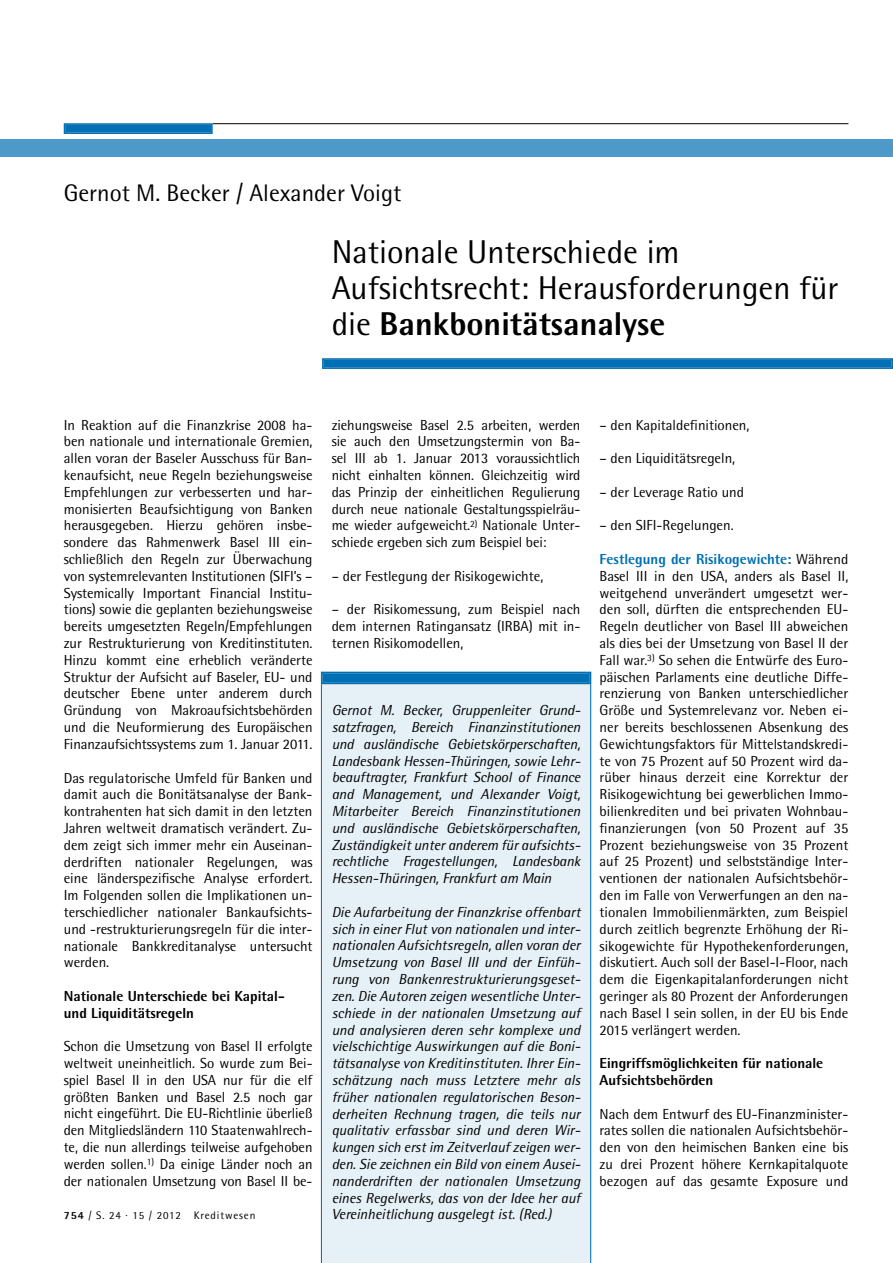
<style>
.page{position:relative;width:893px;height:1263px;background:#fff}
.page>*{position:absolute;margin:0;border:0;box-sizing:border-box;transform-origin:0 0}
.t1{font:33px/36px "Rotis Semi Sans";color:#000}
.t2{font:24px "Rotis Semi Sans";color:#000}
.t3{font:14.55px/16.8px "Rotis Semi Sans";color:#000;text-align:justify}
.t4{font:italic 14.55px/16.8px "Rotis Semi Sans";letter-spacing:-.005em;color:#000;text-align:justify}
.t5{font:800 14.55px/16.8px "Rotis Semi Sans";color:#000}
.t6{font:10.95px "Rotis Semi Sans";letter-spacing:.08em;color:#000}
.s1{font-weight:800}
.s2{font-weight:800;color:#006fb4}
</style>
<div class="page">
<hr style="left:213px;top:123px;width:635px;height:1px;background:#000">
<div style="left:65px;top:124px;width:147px;height:9px;background:#006fb4"></div>
<div style="left:64px;top:123px;width:149px;height:11px;border:2px solid #006fb4"></div>
<div style="left:323px;top:359px;width:569px;height:9px;background:#006fb4"></div>
<div style="left:322px;top:358px;width:571px;height:11px;border:2px solid #006fb4"></div>
<div style="left:0;top:139px;width:893px;height:17px;background:#4d9aca"></div>
<div style="left:321px;top:684px;width:270px;height:579px;background:#e6f1f7"></div>
<div style="left:322px;top:673px;width:268px;height:10px;background:#006fb4"></div>
<div style="left:321px;top:672px;width:270px;height:12px;border:2px solid #006fb4"></div>
<h2 class="t2" style="left:64px;top:179px;width:339px">Gernot M. Becker / Alexander Voigt</h2>
<h1 class="t1" style="left:332px;top:233px;width:508px">Nationale Unterschiede im<br>Aufsichtsrecht: Herausforderungen für die <span class="s1">Bankbonitätsanalyse</span></h1>
<p class="t3" style="left:64px;top:416px;width:250px">In Reaktion auf die Finanzkrise 2008 ha&shy;ben nationale und internationale Gremien, allen voran der Baseler Ausschuss für Ban&shy;kenaufsicht, neue Regeln beziehungsweise Empfehlungen zur verbesserten und har&shy;monisierten Beaufsichtigung von Banken herausgegeben. Hierzu gehören insbe&shy;sondere das Rahmenwerk Basel III ein&shy;schließlich den Regeln zur Überwachung von systemrelevanten Institutionen (SIFI’s – Systemically Important Financial Institu&shy;tions) sowie die geplanten beziehungsweise bereits umgesetzten Regeln/Empfehlungen zur Restrukturierung von Kreditinstituten.<br>Hinzu kommt eine erheblich veränderte Struktur der Aufsicht auf Baseler, EU- und deutscher Ebene unter anderem durch Gründung von Makroaufsichtsbehörden und die Neuformierung des Europäischen Finanzaufsichtssystems zum 1. Januar 2011.</p>
<p class="t3" style="left:64px;top:769px;width:250px">Das regulatorische Umfeld für Banken und damit auch die Bonitätsanalyse der Bank&shy;kontrahenten hat sich damit in den letzten Jahren weltweit dramatisch verändert. Zu&shy;dem zeigt sich immer mehr ein Auseinan&shy;derdriften nationaler Regelungen, was eine länderspezifische Analyse erfordert.<br>Im Folgenden sollen die Implikationen un&shy;terschiedlicher nationaler Bankaufsichts&shy;und -restrukturierungsregeln für die inter&shy;nationale Bankkreditanalyse untersucht werden.</p>
<p class="t5" style="left:64px;top:987px;width:222px">Nationale Unterschiede bei Kapital&shy;und Liquiditätsregeln</p>
<p class="t3" style="left:64px;top:1038px;width:250px">Schon die Umsetzung von Basel II erfolgte weltweit uneinheitlich. So wurde zum Bei&shy;spiel Basel II in den USA nur für die elf größten Banken und Basel 2.5 noch gar nicht eingeführt. Die EU-Richtlinie überließ den Mitgliedsländern 110 Staatenwahlrech&shy;te, die nun allerdings teilweise aufgehoben werden sollen.<sup>1)</sup> Da einige Länder noch an der nationalen Umsetzung von Basel II be-</p>
<p class="t6" style="left:64px;top:1209px;width:193px"><span class="s1">754</span> / S. 24 · 15 / 2012 Kreditwesen</p>
<p class="t3" style="left:332px;top:416px;width:250px">ziehungsweise Basel 2.5 arbeiten, werden sie auch den Umsetzungstermin von Ba&shy;sel III ab 1. Januar 2013 voraussichtlich nicht einhalten können. Gleichzeitig wird das Prinzip der einheitlichen Regulierung durch neue nationale Gestaltungsspielräu&shy;me wieder aufgeweicht.<sup>2)</sup> Nationale Unter&shy;schiede ergeben sich zum Beispiel bei:</p>
<p class="t3" style="left:332px;top:567px;width:213px">– der Festlegung der Risikogewichte,</p>
<p class="t3" style="left:332px;top:601px;width:250px">– der Risikomessung, zum Beispiel nach dem internen Ratingansatz (IRBA) mit in&shy;ternen Risikomodellen,</p>
<p class="t4" style="left:332px;top:702px;width:250px">Gernot M. Becker, Gruppenleiter Grund&shy;satzfragen, Bereich Finanzinstitutionen und ausländische Gebietskörperschaften, Landesbank Hessen-Thüringen, sowie Lehr&shy;beauftragter, Frankfurt School of Finance and Management, und Alexander Voigt, Mitarbeiter Bereich Finanzinstitutionen und ausländische Gebietskörperschaften, Zuständigkeit unter anderem für aufsichts&shy;rechtliche Fragestellungen, Landesbank Hessen-Thüringen, Frankfurt am Main</p>
<p class="t4" style="left:332px;top:903px;width:250px">Die Aufarbeitung der Finanzkrise offenbart sich in einer Flut von nationalen und inter&shy;nationalen Aufsichtsregeln, allen voran der Umsetzung von Basel III und der Einfüh&shy;rung von Bankenrestrukturierungsgeset&shy;zen. Die Autoren zeigen wesentliche Unter&shy;schiede in der nationalen Umsetzung auf und analysieren deren sehr komplexe und vielschichtige Auswirkungen auf die Boni&shy;tätsanalyse von Kreditinstituten. Ihrer Ein&shy;schätzung nach muss Letztere mehr als früher nationalen regulatorischen Beson&shy;derheiten Rechnung tragen, die teils nur qualitativ erfassbar sind und deren Wir&shy;kungen sich erst im Zeitverlauf zeigen wer&shy;den. Sie zeichnen ein Bild von einem Ausei&shy;nanderdriften der nationalen Umsetzung eines Regelwerks, das von der Idee her auf Vereinheitlichung ausgelegt ist. (Red.)</p>
<p class="t3" style="left:600px;top:416px;width:151px">– den Kapitaldefinitionen,</p>
<p class="t3" style="left:600px;top:450px;width:137px">– den Liquiditätsregeln,</p>
<p class="t3" style="left:600px;top:483px;width:146px">– der Leverage Ratio und</p>
<p class="t3" style="left:600px;top:517px;width:136px">– den SIFI-Regelungen.</p>
<p class="t3" style="left:600px;top:550px;width:250px"><span class="s2">Festlegung der Risikogewichte:</span> Während Basel III in den USA, anders als Basel II, weitgehend unverändert umgesetzt wer&shy;den soll, dürften die entsprechenden EU-Regeln deutlicher von Basel III abweichen als dies bei der Umsetzung von Basel II der Fall war.<sup>3)</sup> So sehen die Entwürfe des Euro&shy;päischen Parlaments eine deutliche Diffe&shy;renzierung von Banken unterschiedlicher Größe und Systemrelevanz vor. Neben ei&shy;ner bereits beschlossenen Absenkung des Gewichtungsfaktors für Mittelstandskredi&shy;te von 75 Prozent auf 50 Prozent wird da&shy;rüber hinaus derzeit eine Korrektur der Risikogewichtung bei gewerblichen Immo&shy;bilienkrediten und bei privaten Wohnbau&shy;finanzierungen (von 50 Prozent auf 35<br>Prozent beziehungsweise von 35 Prozent auf 25 Prozent) und selbstständige Inter&shy;ventionen der nationalen Aufsichtsbehör&shy;den im Falle von Verwerfungen an den na&shy;tionalen Immobilienmärkten, zum Beispiel durch zeitlich begrenzte Erhöhung der Ri&shy;sikogewichte für Hypothekenforderungen, diskutiert. Auch soll der Basel-I-Floor, nach dem die Eigenkapitalanforderungen nicht geringer als 80 Prozent der Anforderungen nach Basel I sein sollen, in der EU bis Ende 2015 verlängert werden.</p>
<p class="t5" style="left:600px;top:1054px;width:225px">Eingriffsmöglichkeiten für nationale<br>Aufsichtsbehörden</p>
<p class="t3" style="left:600px;top:1105px;width:250px">Nach dem Entwurf des EU-Finanzminister&shy;rates sollen die nationalen Aufsichtsbehör&shy;den von den heimischen Banken eine bis zu drei Prozent höhere Kernkapitalquote bezogen auf das gesamte Exposure und</p>
</div>
